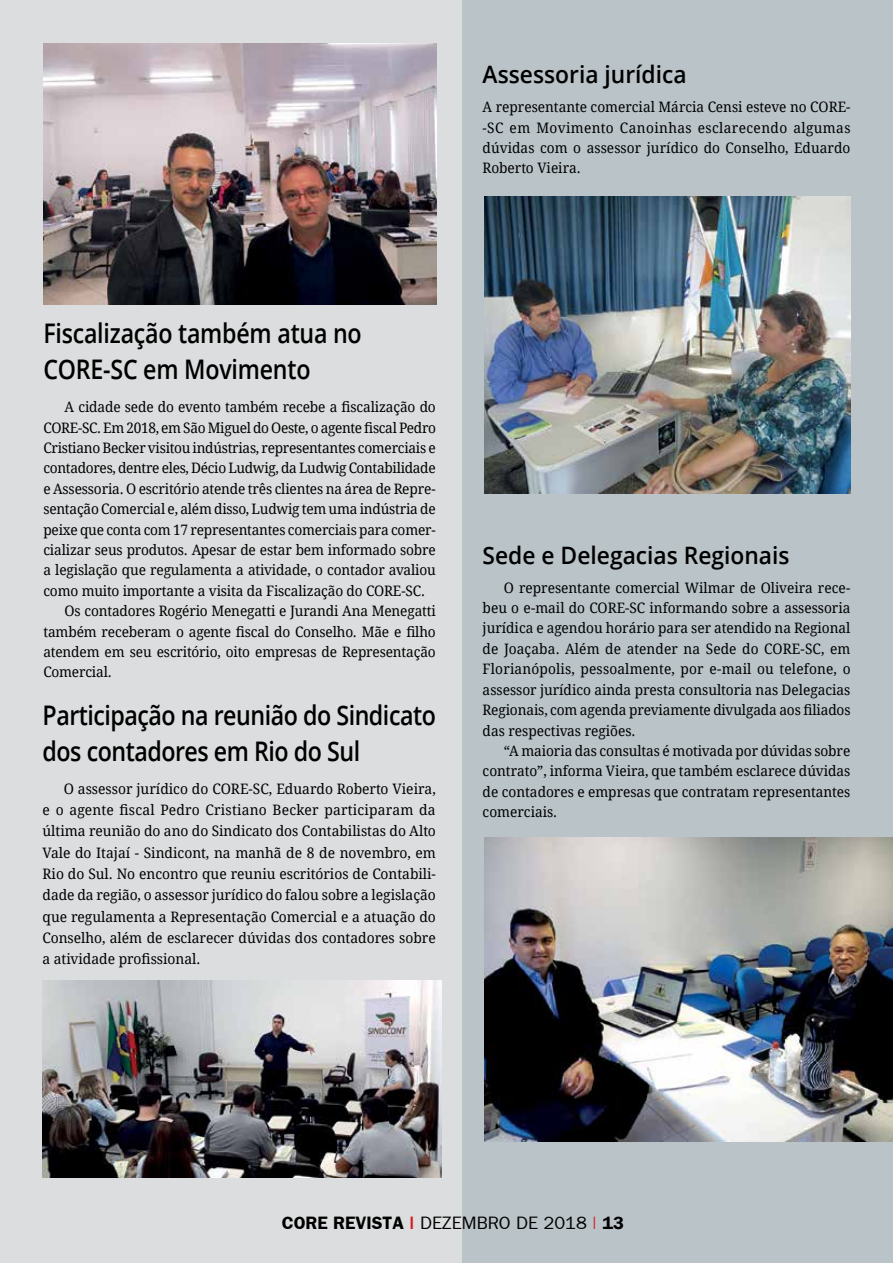
<style>
.page{position:relative;width:893px;height:1263px;background:#dcddde}
.page>*{position:absolute;margin:0;border:0;box-sizing:border-box;transform-origin:0 0}
.t1{font:600 27px/36px "Open Sans";letter-spacing:-.02em;color:#000;scale:.86 1}
.t2{font:600 24px "Open Sans";color:#000;scale:.95 1}
.t3{font:18px "Frankfurt Gothic Plain";color:#000}
.t4{font:14.4px/20.4px "Droid Serif";letter-spacing:-.01em;color:#000;text-align:justify;scale:.95 1}
.t5{font:14.4px/21.3px "Droid Serif";letter-spacing:-.01em;color:#000;text-align:justify;scale:.96 1}
.s1{font-family:"Frankfurt Gothic";font-weight:700}
.s2{font-family:"Frankfurt Gothic";font-weight:700;color:#d91a21}
.s3{color:#d91a21}
</style>
<div class="page">
<div style="left:463px;top:0;width:430px;height:1263px;background:#b9c3c8"></div>
<img style="left:43px;top:43px;width:393px;height:262px">
<img style="left:485px;top:196px;width:365px;height:297px">
<img style="left:485px;top:838px;width:408px;height:304px">
<img style="left:43px;top:981px;width:398px;height:197px">
<h2 class="t2" style="left:483px;top:58px;width:216px">Assessoria jurídica</h2>
<p class="t4" style="left:483px;top:97px;width:389px">A representante comercial Márcia Censi esteve no CORE--SC em Movimento Canoinhas esclarecendo algumas dúvidas com o assessor jurídico do Conselho, Eduardo Roberto Vieira.</p>
<h1 class="t1" style="left:43px;top:314px;width:372px">Fiscalização também atua no<br>CORE-SC em Movimento</h1>
<p class="t4" style="left:65px;top:397px;width:392px">A cidade sede do evento também recebe a fiscalização do</p>
<p class="t4" style="left:43px;top:417px;width:415px">CORE-SC. Em 2018, em São Miguel do Oeste, o agente fiscal Pedro</p>
<p class="t4" style="left:43px;top:438px;width:414px">Cristiano Becker visitou indústrias, representantes comerciais e</p>
<p class="t4" style="left:43px;top:458px;width:414px">contadores, dentre eles, Décio Ludwig, da Ludwig Contabilidade</p>
<p class="t4" style="left:43px;top:479px;width:415px">e Assessoria. O escritório atende três clientes na área de Repre-</p>
<p class="t4" style="left:43px;top:499px;width:414px">sentação Comercial e, além disso, Ludwig tem uma indústria de</p>
<p class="t4" style="left:43px;top:519px;width:415px">peixe que conta com 17 representantes comerciais para comer-</p>
<p class="t4" style="left:43px;top:540px;width:415px">cializar seus produtos. Apesar de estar bem informado sobre</p>
<p class="t4" style="left:43px;top:560px;width:415px">a legislação que regulamenta a atividade, o contador avaliou</p>
<p class="t4" style="left:43px;top:581px;width:403px">como muito importante a visita da Fiscalização do CORE-SC.</p>
<p class="t4" style="left:65px;top:601px;width:392px">Os contadores Rogério Menegatti e Jurandi Ana Menegatti</p>
<p class="t4" style="left:43px;top:621px;width:415px">também receberam o agente fiscal do Conselho. Mãe e filho</p>
<p class="t4" style="left:43px;top:642px;width:415px">atendem em seu escritório, oito empresas de Representação</p>
<p class="t4" style="left:43px;top:662px;width:74px">Comercial.</p>
<h1 class="t1" style="left:43px;top:697px;width:459px">Participação na reunião do Sindicato dos contadores em Rio do Sul</h1>
<p class="t5" style="left:43px;top:778px;width:411px;text-indent:21px">O assessor jurídico do CORE-SC, Eduardo Roberto Vieira, e o agente fiscal Pedro Cristiano Becker participaram da última reunião do ano do Sindicato dos Contabilistas do Alto Vale do Itajaí - Sindicont, na manhã de 8 de novembro, em Rio do Sul. No encontro que reuniu escritórios de Contabili&shy;dade da região, o assessor jurídico do falou sobre a legislação que regulamenta a Representação Comercial e a atuação do Conselho, além de esclarecer dúvidas dos contadores sobre a atividade profissional.</p>
<h2 class="t2" style="left:483px;top:539px;width:325px">Sede e Delegacias Regionais</h2>
<p class="t4" style="left:483px;top:577px;width:389px;text-indent:21px">O representante comercial Wilmar de Oliveira rece&shy;beu o e-mail do CORE-SC informando sobre a assessoria jurídica e agendou horário para ser atendido na Regional de Joaçaba. Além de atender na Sede do CORE-SC, em Florianópolis, pessoalmente, por e-mail ou telefone, o assessor jurídico ainda presta consultoria nas Delegacias Regionais, com agenda previamente divulgada aos filiados das respectivas regiões.</p>
<p class="t4" style="left:483px;top:741px;width:389px;text-indent:21px">“A maioria das consultas é motivada por dúvidas sobre contrato”, informa Vieira, que também esclarece dúvidas de contadores e empresas que contratam representantes comerciais.</p>
<p class="t3" style="left:282px;top:1212px;width:344px"><span class="s1">CORE REVISTA</span> <span class="s2">|</span> DEZEMBRO DE 2018 <span class="s3">|</span> <span class="s1">13</span></p>
</div>
